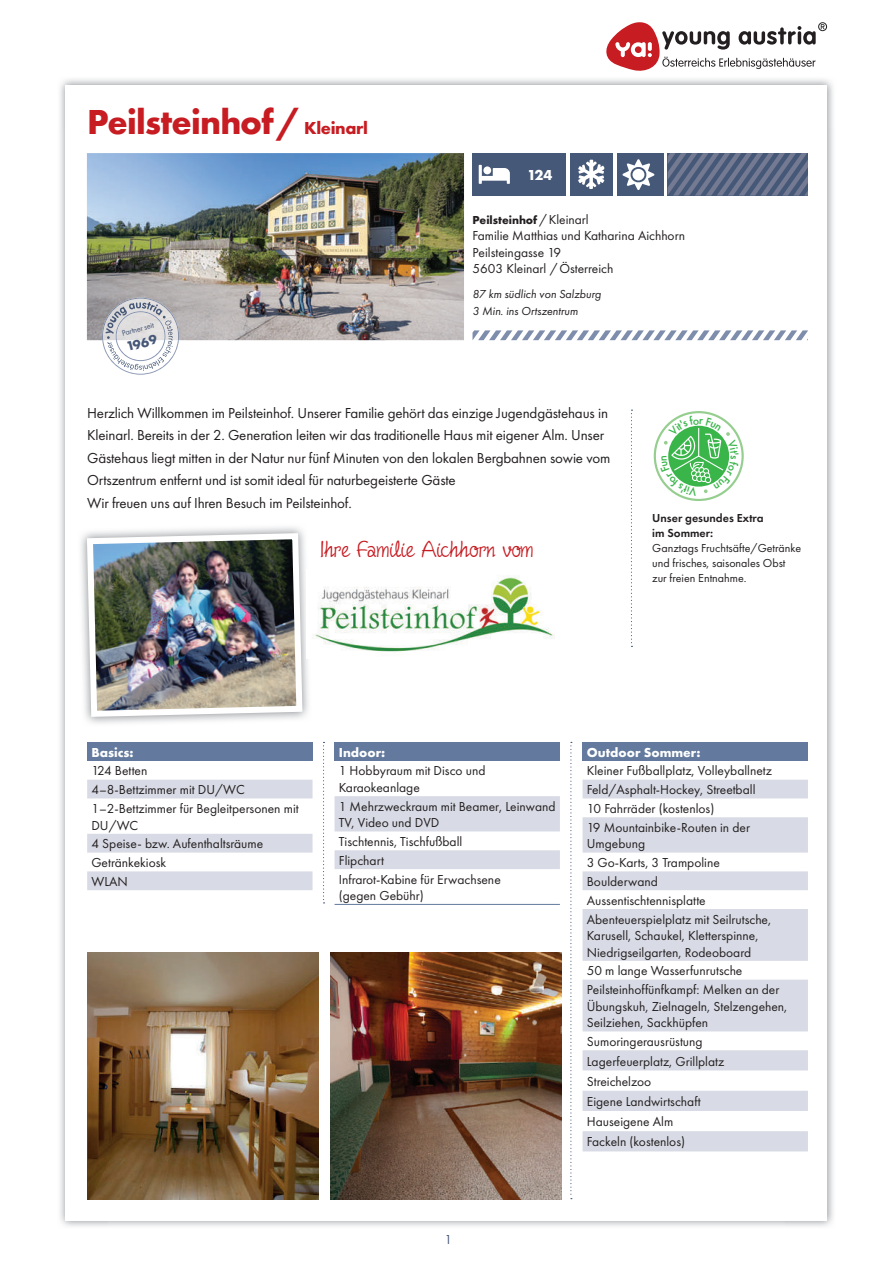
<style>
.page{position:relative;width:893px;height:1263px;background:#fff}
.page>*{position:absolute;margin:0;border:0;box-sizing:border-box;transform-origin:0 0}
.t1{font:700 36px "Futura PT";letter-spacing:-.02em;color:#c61c22}
.t2{font:25.5px "Fineliner Script";color:#c61c22}
.t3{font:15px/22.5px "Futura PT";letter-spacing:-.01em;color:#231f20}
.t4{font:700 15px "Futura PT";color:#fff}
.t5{font:700 13.65px "Futura PT";color:#465877}
.t6{font:13.5px/18.8px "Futura PT";color:#231f20}
.t7{font:700 13.5px "Futura PT";color:#fff}
.t8{font:13.5px "Futura PT";color:#465877}
.t9{font:12px/15px "Futura PT";color:#231f20}
.t10{font:italic 12px/16.5px "Futura PT";color:#231f20}
.t11{font:600 12px/15px "Futura PT";color:#231f20}
.t12{font:700 12px "Futura PT";color:#231f20}
.t13{font:8.1px "Futura PT";color:#465877}
.s1{font-size:18px}
.s2{font-weight:400;font-size:13.5px}
</style>
<div class="page">
<img style="left:60px;top:79px;width:773px;height:49px">
<img style="left:60px;top:128px;width:49px;height:1098px">
<img style="left:784px;top:128px;width:50px;height:1098px">
<div style="left:66px;top:85px;width:761px;height:1135px;background:#fff"></div>
<svg style="left:606px;top:22px;width:221px;height:49px"></svg>
<img style="left:84px;top:530px;width:221px;height:190px">
<svg style="left:323px;top:742px;width:2px;height:161px"></svg>
<svg style="left:570px;top:742px;width:2px;height:457px"></svg>
<img style="left:87px;top:952px;width:231px;height:247px">
<img style="left:330px;top:952px;width:231px;height:247px">
<img style="left:87px;top:153px;width:377px;height:187px">
<img style="left:100px;top:298px;width:79px;height:42px">
<svg style="left:102px;top:302px;width:77px;height:73px"></svg>
<img style="left:311px;top:576px;width:244px;height:76px">
<div style="left:87px;top:742px;width:226px;height:19px;background:#637a9e"></div>
<svg style="left:87px;top:780px;width:226px;height:110px"></svg>
<div style="left:335px;top:742px;width:225px;height:19px;background:#637a9e"></div>
<svg style="left:335px;top:796px;width:225px;height:73px"></svg>
<hr style="left:335px;top:904px;width:225px;height:1px;background:#637a9e">
<div style="left:472px;top:153px;width:94px;height:43px;background:#465877"></div>
<div style="left:570px;top:153px;width:42px;height:43px;background:#465877"></div>
<div style="left:617px;top:153px;width:46px;height:43px;background:#465877"></div>
<svg style="left:668px;top:153px;width:140px;height:43px;background:#5d6884"></svg>
<svg style="left:472px;top:330px;width:336px;height:10px"></svg>
<svg style="left:479px;top:165px;width:31px;height:19px"></svg>
<svg style="left:578px;top:160px;width:26px;height:29px"></svg>
<svg style="left:622px;top:159px;width:33px;height:31px"></svg>
<div style="left:583px;top:742px;width:225px;height:19px;background:#637a9e"></div>
<svg style="left:583px;top:780px;width:225px;height:371px;fill:#d8dbe5"></svg>
<svg style="left:631px;top:410px;width:1px;height:237px"></svg>
<svg style="left:654px;top:411px;width:90px;height:90px"></svg>
<h1 class="t1" style="left:87px;top:99px;width:282px">Peilsteinhof / <span class="s1">Kleinarl</span></h1>
<p class="t13" style="left:121px;top:329px;width:34px;rotate:-15deg">Partner seit</p>
<p class="t5" style="left:124px;top:338px;width:33px;rotate:-15deg">1969</p>
<p class="t4" style="left:527px;top:165px;width:27px">124</p>
<p class="t12" style="left:472px;top:212px;width:118px">Peilsteinhof <span class="s2">/ Kleinarl</span></p>
<p class="t6" style="left:472px;top:228px;width:214px;line-height:16.5px">Familie Matthias und Katharina Aichhorn<br>Peilsteingasse 19<br>5603 Kleinarl / Österreich</p>
<p class="t10" style="left:472px;top:286px;width:130px">87 km südlich von Salzburg<br>3 Min. ins Ortszentrum</p>
<p class="t3" style="left:87px;top:401px;width:525px">Herzlich Willkommen im Peilsteinhof. Unserer Familie gehört das einzige Jugendgästehaus in Kleinarl. Bereits in der 2. Generation leiten wir das traditionelle Haus mit eigener Alm. Unser Gästehaus liegt mitten in der Natur nur fünf Minuten von den lokalen Bergbahnen sowie vom Ortszentrum entfernt und ist somit ideal für naturbegeisterte Gäste<br>Wir freuen uns auf Ihren Besuch im Peilsteinhof.</p>
<h2 class="t2" style="left:320px;top:535px;width:215px">Ihre Familie Aichhorn vom</h2>
<p class="t11" style="left:652px;top:510px;width:113px">Unser gesundes Extra im Sommer:</p>
<p class="t9" style="left:652px;top:540px;width:150px">Ganztags Fruchtsäfte/Getränke und frisches, saisonales Obst zur freien Entnahme.</p>
<p class="t7" style="left:91px;top:743px;width:44px">Basics:</p>
<p class="t6" style="left:91px;top:761px;width:209px">124 Betten<br>4–8-Bettzimmer mit DU/WC<br>1–2-Bettzimmer für Begleitpersonen mit</p>
<p class="t6" style="left:91px;top:815px;width:173px">DU/WC<br>4 Speise- bzw. Aufenthaltsräume<br>Getränkekiosk<br>WLAN</p>
<p class="t7" style="left:339px;top:743px;width:48px">Indoor:</p>
<p class="t6" style="left:339px;top:763px;width:148px;line-height:16.5px">1 Hobbyraum mit Disco und<br>Karaokeanlage</p>
<p class="t6" style="left:339px;top:798px;width:218px;line-height:16.5px">1 Mehrzweckraum mit Beamer, Leinwand<br>TV, Video und DVD</p>
<p class="t6" style="left:339px;top:832px;width:164px">Tischtennis, Tischfußball<br>Flipchart<br>Infrarot-Kabine für Erwachsene</p>
<p class="t6" style="left:339px;top:886px;width:87px">(gegen Gebühr)</p>
<p class="t7" style="left:587px;top:743px;width:115px">Outdoor Sommer:</p>
<p class="t6" style="left:587px;top:761px;width:187px">Kleiner Fußballplatz, Volleyballnetz Feld/Asphalt-Hockey, Streetball 10 Fahrräder (kostenlos)<br>19 Mountainbike-Routen in der</p>
<p class="t6" style="left:587px;top:834px;width:186px">Umgebung<br>3 Go-Karts, 3 Trampoline<br>Boulderwand<br>Aussentischtennisplatte<br>Abenteuerspielplatz mit Seilrutsche,</p>
<p class="t6" style="left:587px;top:927px;width:173px;line-height:16.5px">Karusell, Schaukel, Kletterspinne,<br>Niedrigseilgarten, Rodeoboard</p>
<p class="t6" style="left:587px;top:961px;width:194px">50 m lange Wasserfunrutsche<br>Peilsteinhoffünfkampf: Melken an der</p>
<p class="t6" style="left:587px;top:998px;width:202px;line-height:16.5px">Übungskuh, Zielnageln, Stelzengehen,<br>Seilziehen, Sackhüpfen</p>
<p class="t6" style="left:587px;top:1031px;width:139px;line-height:20.1px">Sumoringerausrüstung<br>Lagerfeuerplatz, Grillplatz<br>Streichelzoo<br>Eigene Landwirtschaft<br>Hauseigene Alm<br>Fackeln (kostenlos)</p>
<p class="t8" style="left:444px;top:1231px;width:9px">1</p>
</div>
